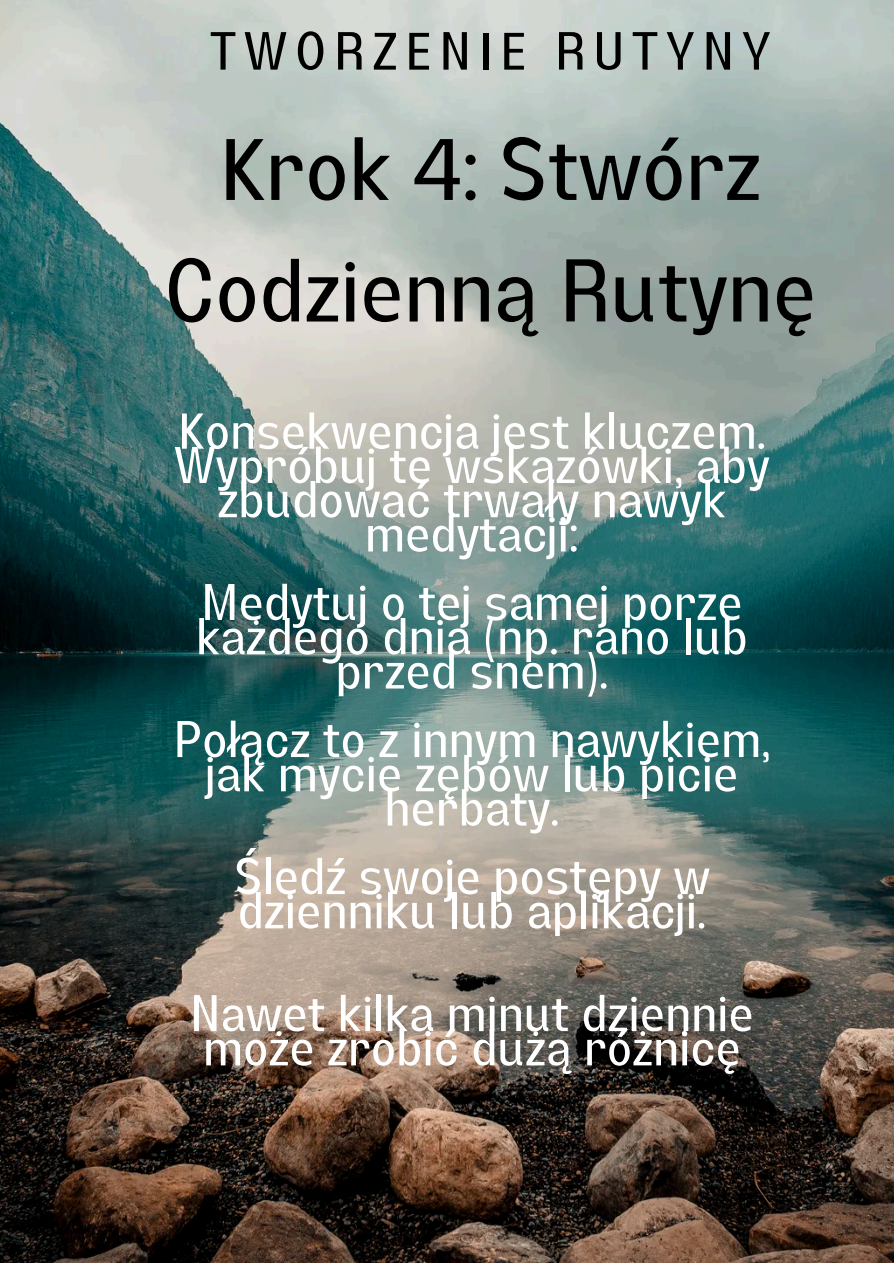
<style>
.page{position:relative;width:894px;height:1263px;background:#fff}
.page>*{position:absolute;margin:0;border:0;box-sizing:border-box;transform-origin:0 0}
.t1{font:87px/121.5px "Lazord";color:#000;text-align:center}
.t2{font:52.5px "Lazord";letter-spacing:.15em;color:#000}
.t3{font:50.4px "Lazord";color:#fff}
</style>
<div class="page">
<img style="left:0;top:0;width:893px;height:1262px">
<p class="t2" style="left:210px;top:32px;width:562px">TWORZENIE RUTYNY</p>
<p class="t1" style="left:164px;top:120px;width:653px">Krok 4: Stwórz<br>Codzienną Rutynę</p>
<h2 class="t3" style="left:178px;top:412px;width:589px">Konsekwencja jest kluczem.</h2>
<h2 class="t3" style="left:174px;top:446px;width:597px">Wypróbuj te wskazówki, aby</h2>
<h2 class="t3" style="left:217px;top:481px;width:510px">zbudować trwały nawyk</h2>
<h2 class="t3" style="left:365px;top:515px;width:215px">medytacji:</h2>
<h1 class="t3" style="left:201px;top:583px;width:543px">Medytuj o tej samej porze</h1>
<h1 class="t3" style="left:196px;top:617px;width:553px">każdego dnia (np. rano lub</h1>
<h1 class="t3" style="left:335px;top:652px;width:274px">przed snem).</h1>
<p class="t3" style="left:173px;top:720px;width:598px">Połącz to z innym nawykiem,</p>
<p class="t3" style="left:205px;top:754px;width:534px">jak mycie zębów lub picie</p>
<p class="t3" style="left:384px;top:789px;width:176px">herbaty.</p>
<p class="t3" style="left:234px;top:857px;width:477px">Śledź swoje postępy w</p>
<p class="t3" style="left:237px;top:891px;width:470px">dzienniku lub aplikacji.</p>
<p class="t3" style="left:190px;top:994px;width:565px">Nawet kilka minut dziennie</p>
<p class="t3" style="left:203px;top:1028px;width:539px">może zrobić dużą różnicę</p>
</div>
